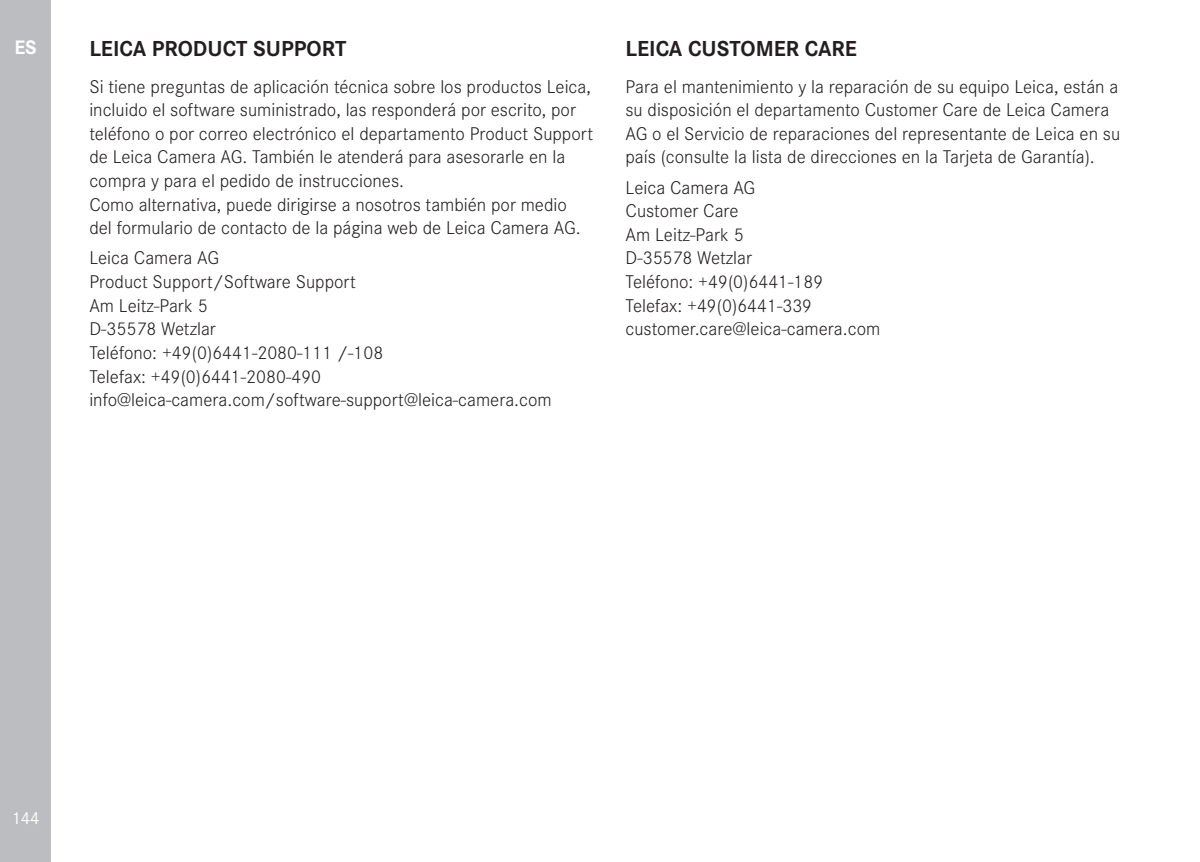
<style>
.page{position:relative;width:1200px;height:862px;background:#fff}
.page>*{position:absolute;margin:0;border:0;box-sizing:border-box;transform-origin:0 0}
.t1{font:700 22.5px "Corporate S";color:#231f20}
.t2{font:700 20.25px "Corporate S";color:#fff}
.t3{font:300 19.12px/23.6px "Corporate S";color:#231f20}
.t4{font:18px "Corporate S";color:#fff}
</style>
<div class="page">
<div style="left:0;top:0;width:51px;height:861px;background:#bcbdc0"></div>
<p class="t2" style="left:14px;top:32px;width:24px">ES</p>
<p class="t1" style="left:89px;top:31px;width:258px">LEICA PRODUCT SUPPORT</p>
<p class="t3" style="left:89px;top:73px;width:505px">Si tiene preguntas de aplicación técnica sobre los productos Leica, incluido el software suministrado, las responderá por escrito, por teléfono o por correo electrónico el departamento Product Support de Leica Camera AG. También le atenderá para asesorarle en la compra y para el pedido de instrucciones.<br>Como alternativa, puede dirigirse a nosotros también por medio del formulario de contacto de la página web de Leica Camera AG.</p>
<p class="t3" style="left:89px;top:245px;width:464px">Leica Camera AG<br>Product Support/Software Support<br>Am Leitz-Park 5<br>D-35578 Wetzlar<br>Teléfono: +49(0)6441-2080-111 /-108<br>Telefax: +49(0)6441-2080-490 info@leica-camera.com/software-support@leica-camera.com</p>
<p class="t1" style="left:625px;top:31px;width:233px">LEICA CUSTOMER CARE</p>
<p class="t3" style="left:625px;top:73px;width:496px">Para el mantenimiento y la reparación de su equipo Leica, están a su disposición el departamento Customer Care de Leica Camera AG o el Servicio de reparaciones del representante de Leica en su país (consulte la lista de direcciones en la Tarjeta de Garantía).</p>
<p class="t3" style="left:625px;top:174px;width:256px">Leica Camera AG<br>Customer Care<br>Am Leitz-Park 5<br>D-35578 Wetzlar<br>Teléfono: +49(0)6441-189<br>Telefax: +49(0)6441-339 customer.care@leica-camera.com</p>
<p class="t4" style="left:11px;top:804px;width:30px">144</p>
</div>
